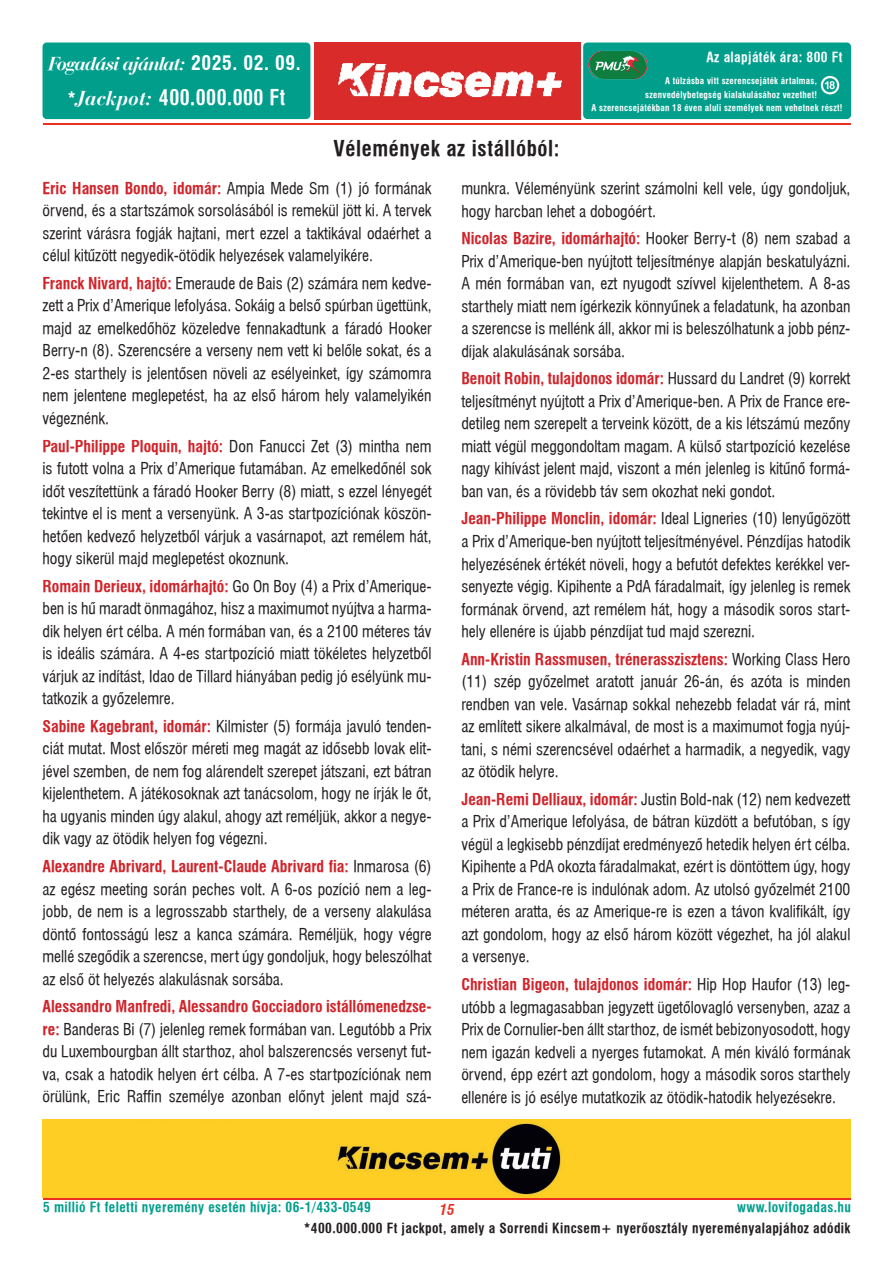
<style>
.page{position:relative;width:893px;height:1263px;background:#fff}
.page>*{position:absolute;margin:0;border:0;box-sizing:border-box;transform-origin:0 0}
.t1{font:21px "Swiss 721 Cn PFL Bold";letter-spacing:.03em;color:#231f20}
.t2{font:21px "Swiss 721 Cn PFL Bold";letter-spacing:.025em;color:#fff;scale:.95 1}
.t3{font:italic 19.5px "Bauer Bodoni PFL Bold";letter-spacing:-.03em;color:#fff}
.t4{font:15.75px/22.5px "Swiss 721 Cn PFL Normal";color:#231f20;text-align:justify}
.t5{font:15.75px "Swiss 721 Cn PFL Bold";color:#d1232a}
.t6{font:italic 700 condensed 15px "Swiss 721 BT";color:#ee2e22}
.t7{font:13.5px "Swiss 721 Cn PFL Bold";letter-spacing:.03em;color:#231f20}
.t8{font:13.5px "Swiss 721 Cn PFL Bold";letter-spacing:.03em;color:#009e8b}
.t9{font:13.5px "Swiss 721 Cn PFL Bold";letter-spacing:.03em;color:#fff}
.t10{font:9px "Swiss 721 Cn PFL Bold";letter-spacing:.03em;color:#fff}
.s1{font-family:"Swiss 721 BT";font-weight:700;font-style:normal;font-stretch:condensed}
.s2{font-size:18px}
.s3{font-family:"Bauer Bodoni PFL Bold";font-style:italic}
.s4{font-family:"Swiss 721 Cn PFL Bold";color:#d1232a}
.s5{font-family:"Swiss 721 Cn PFL Normal";color:#231f20}
</style>
<div class="page">
<hr style="left:43px;top:123px;width:808px;height:2px;background:#ee2e22">
<hr style="left:43px;top:1198px;width:808px;height:1px;background:#ee2e22">
<div style="left:583px;top:43px;width:268px;height:76px;background:#009e8b;border-radius:4px"></div>
<div style="left:43px;top:43px;width:267px;height:76px;background:#009e8b;border-radius:4px"></div>
<img style="left:820px;top:76px;width:20px;height:19px">
<img style="left:314px;top:43px;width:266px;height:76px">
<img style="left:588px;top:50px;width:60px;height:30px">
<img style="left:43px;top:1119px;width:807px;height:79px">
<p class="t3" style="left:49px;top:51px;width:253px">Fogadási ajánlat: <span class="s1">2025. 02. 09.</span></p>
<h1 class="t2" style="left:68px;top:85px;width:231px"><span class="s2">*</span><span class="s3">Jackpot:</span> 400.000.000 Ft</h1>
<p class="t9" style="left:706px;top:49px;width:138px">Az alapjáték ára: 800 Ft</p>
<p class="t10" style="left:665px;top:76px;width:153px">A túlzásba vitt szerencsejáték ártalmas,</p>
<p class="t10" style="left:645px;top:89px;width:173px">szenvedélybetegség kialakulásához vezethet!</p>
<p class="t10" style="left:591px;top:103px;width:253px">A szerencsejátékban 18 éven aluli személyek nem vehetnek részt!</p>
<h1 class="t1" style="left:333px;top:136px;width:228px">Vélemények az istállóból:</h1>
<p class="t4" style="left:43px;top:177px;width:391px"><span class="s4">Eric Hansen Bondo, idomár:</span> Ampia Mede Sm (1) jó formának örvend, és a startszámok sorsolásából is remekül jött ki. A tervek szerint várásra fogják hajtani, mert ezzel a taktikával odaérhet a célul kitűzött negyedik-ötödik helyezések valamelyikére.</p>
<p class="t4" style="left:43px;top:272px;width:391px"><span class="s4">Franck Nivard, hajtó:</span> Emeraude de Bais (2) számára nem kedve&shy;zett a Prix d’Amerique lefolyása. Sokáig a belső spúrban ügettünk, majd az emelkedőhöz közeledve fennakadtunk a fáradó Hooker Berry-n (8). Szerencsére a verseny nem vett ki belőle sokat, és a 2-es starthely is jelentősen növeli az esélyeinket, így számomra nem jelentene meglepetést, ha az első három hely valamelyikén végeznénk.</p>
<p class="t5" style="left:43px;top:436px;width:391px">Paul-Philippe Ploquin, hajtó: <span class="s5">Don Fanucci Zet (3) mintha nem</span></p>
<p class="t4" style="left:43px;top:457px;width:391px">is futott volna a Prix d’Amerique futamában. Az emelkedőnél sok időt veszítettünk a fáradó Hooker Berry (8) miatt, s ezzel lényegét tekintve el is ment a versenyünk. A 3-as startpozíciónak köszön&shy;hetően kedvező helyzetből várjuk a vasárnapot, azt remélem hát, hogy sikerül majd meglepetést okoznunk.</p>
<p class="t5" style="left:43px;top:577px;width:391px">Romain Derieux, idomárhajtó: <span class="s5">Go On Boy (4) a Prix d’Amerique-</span></p>
<p class="t4" style="left:43px;top:597px;width:391px">ben is hű maradt önmagához, hisz a maximumot nyújtva a harma&shy;dik helyen ért célba. A mén formában van, és a 2100 méteres táv is ideális számára. A 4-es startpozíció miatt tökéletes helyzetből várjuk az indítást, Idao de Tillard hiányában pedig jó esélyünk mu&shy;tatkozik a győzelemre.</p>
<p class="t4" style="left:43px;top:715px;width:391px"><span class="s4">Sabine Kagebrant, idomár:</span> Kilmister (5) formája javuló tenden&shy;ciát mutat. Most először méreti meg magát az idősebb lovak elit&shy;jével szemben, de nem fog alárendelt szerepet játszani, ezt bátran kijelenthetem. A játékosoknak azt tanácsolom, hogy ne írják le őt, ha ugyanis minden úgy alakul, ahogy azt reméljük, akkor a negye&shy;dik vagy az ötödik helyen fog végezni.</p>
<p class="t5" style="left:43px;top:857px;width:391px">Alexandre Abrivard, Laurent-Claude Abrivard fia: <span class="s5">Inmarosa (6)</span></p>
<p class="t4" style="left:43px;top:877px;width:391px">az egész meeting során peches volt. A 6-os pozíció nem a leg&shy;jobb, de nem is a legrosszabb starthely, de a verseny alakulása döntő fontosságú lesz a kanca számára. Reméljük, hogy végre mellé szegődik a szerencse, mert úgy gondoljuk, hogy beleszólhat az első öt helyezés alakulásnak sorsába.</p>
<p class="t5" style="left:43px;top:997px;width:391px">Alessandro Manfredi, Alessandro Gocciadoro istállómenedzse-</p>
<p class="t4" style="left:43px;top:1018px;width:391px"><span class="s4">re:</span> Banderas Bi (7) jelenleg remek formában van. Legutóbb a Prix du Luxembourgban állt starthoz, ahol balszerencsés versenyt fut&shy;va, csak a hatodik helyen ért célba. A 7-es startpozíciónak nem örülünk, Eric Raffin személye azonban előnyt jelent majd szá-</p>
<p class="t4" style="left:461px;top:177px;width:391px">munkra. Véleményünk szerint számolni kell vele, úgy gondoljuk, hogy harcban lehet a dobogóért.</p>
<p class="t5" style="left:461px;top:229px;width:391px">Nicolas Bazire, idomárhajtó: <span class="s5">Hooker Berry-t (8) nem szabad a</span></p>
<p class="t4" style="left:461px;top:250px;width:391px">Prix d’Amerique-ben nyújtott teljesítménye alapján beskatulyázni.<br>A mén formában van, ezt nyugodt szívvel kijelenthetem. A 8-as starthely miatt nem ígérkezik könnyűnek a feladatunk, ha azonban a szerencse is mellénk áll, akkor mi is beleszólhatunk a jobb pénz&shy;díjak alakulásának sorsába.</p>
<p class="t5" style="left:461px;top:369px;width:391px">Benoit Robin, tulajdonos idomár: <span class="s5">Hussard du Landret (9) korrekt</span></p>
<p class="t4" style="left:461px;top:390px;width:391px">teljesítményt nyújtott a Prix d’Amerique-ben. A Prix de France ere&shy;detileg nem szerepelt a terveink között, de a kis létszámú mezőny miatt végül meggondoltam magam. A külső startpozíció kezelése nagy kihívást jelent majd, viszont a mén jelenleg is kitűnő formá&shy;ban van, és a rövidebb táv sem okozhat neki gondot.</p>
<p class="t4" style="left:461px;top:507px;width:391px"><span class="s4">Jean-Philippe Monclin, idomár:</span> Ideal Ligneries (10) lenyűgözött a Prix d’Amerique-ben nyújtott teljesítményével. Pénzdíjas hatodik helyezésének értékét növeli, hogy a befutót defektes kerékkel ver&shy;senyezte végig. Kipihente a PdA fáradalmait, így jelenleg is remek formának örvend, azt remélem hát, hogy a második soros start&shy;hely ellenére is újabb pénzdíjat tud majd szerezni.</p>
<p class="t5" style="left:461px;top:649px;width:391px">Ann-Kristin Rassmusen, trénerasszisztens: <span class="s5">Working Class Hero</span></p>
<p class="t4" style="left:461px;top:670px;width:391px">(11) szép győzelmet aratott január 26-án, és azóta is minden rendben van vele. Vasárnap sokkal nehezebb feladat vár rá, mint az említett sikere alkalmával, de most is a maximumot fogja nyúj&shy;tani, s némi szerencsével odaérhet a harmadik, a negyedik, vagy az ötödik helyre.</p>
<p class="t4" style="left:461px;top:788px;width:391px"><span class="s4">Jean-Remi Delliaux, idomár:</span> Justin Bold-nak (12) nem kedvezett a Prix d’Amerique lefolyása, de bátran küzdött a befutóban, s így végül a legkisebb pénzdíjat eredményező hetedik helyen ért célba.<br>Kipihente a PdA okozta fáradalmakat, ezért is döntöttem úgy, hogy a Prix de France-re is indulónak adom. Az utolsó győzelmét 2100 méteren aratta, és az Amerique-re is ezen a távon kvalifikált, így azt gondolom, hogy az első három között végezhet, ha jól alakul a versenye.</p>
<p class="t5" style="left:461px;top:975px;width:391px">Christian Bigeon, tulajdonos idomár: <span class="s5">Hip Hop Haufor (13) leg-</span></p>
<p class="t4" style="left:461px;top:995px;width:391px">utóbb a legmagasabban jegyzett ügetőlovagló versenyben, azaz a Prix de Cornulier-ben állt starthoz, de ismét bebizonyosodott, hogy nem igazán kedveli a nyerges futamokat. A mén kiváló formának örvend, épp ezért azt gondolom, hogy a második soros starthely ellenére is jó esélye mutatkozik az ötödik-hatodik helyezésekre.</p>
<p class="t8" style="left:43px;top:1199px;width:329px">5 millió Ft feletti nyeremény esetén hívja: 06-1/433-0549</p>
<p class="t6" style="left:439px;top:1200px;width:17px">15</p>
<p class="t8" style="left:737px;top:1199px;width:115px">www.lovifogadas.hu</p>
<p class="t7" style="left:304px;top:1220px;width:548px">*400.000.000 Ft jackpot, amely a Sorrendi Kincsem+ nyerőosztály nyereményalapjához adódik</p>
</div>
